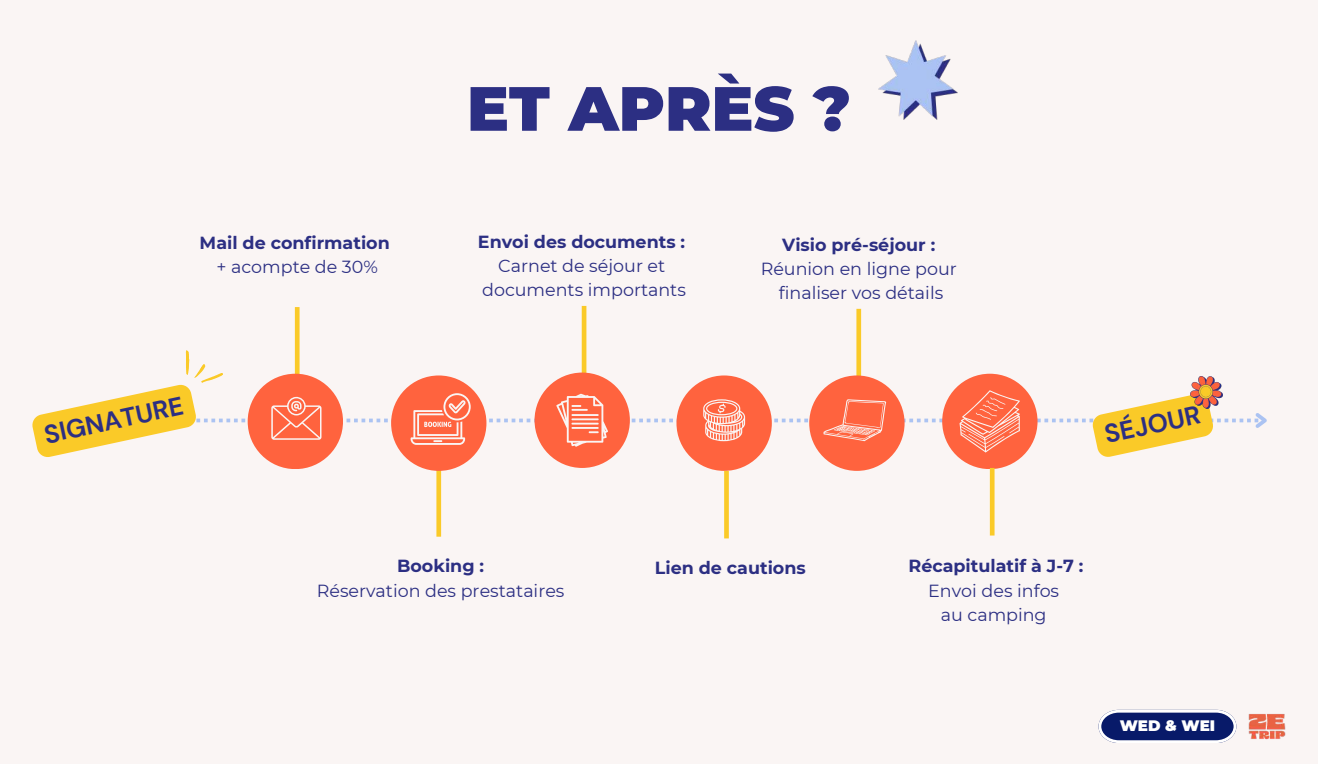
<style>
.page{position:relative;width:1318px;height:764px;background:#fff}
.page>*{position:absolute;margin:0;border:0;box-sizing:border-box;transform-origin:0 0}
.t1{font:900 62.38px "Montserrat";color:#2c2f83}
.t2{font:700 25.62px "DM Sans";color:#2c2f83}
.t3{font:17.5px/24.4px "Montserrat";color:#2c2f83;text-align:center}
.t4{font:700 17.5px "Montserrat";color:#2c2f83}
.t5{font:900 15.12px "Montserrat";color:#fff}
</style>
<div class="page">
<div style="left:0;top:0;width:1317px;height:763px;background:#faf5f4"></div>
<img style="left:1248px;top:714px;width:38px;height:26px">
<svg style="left:1098px;top:709px;width:138px;height:33px"></svg>
<img style="left:878px;top:41px;width:79px;height:78px">
<hr style="left:295px;top:307px;width:4px;height:67px;background:#faca28">
<div style="left:248px;top:373px;width:95px;height:96px;background:#ff633e;border-radius:50%"></div>
<div style="left:436px;top:469px;width:5px;height:67px;background:#faca28"></div>
<div style="left:391px;top:375px;width:95px;height:95px;background:#ff633e;border-radius:50%"></div>
<div style="left:581px;top:306px;width:5px;height:67px;background:#faca28"></div>
<div style="left:534px;top:372px;width:95px;height:95px;background:#ff633e;border-radius:50%"></div>
<div style="left:676px;top:375px;width:95px;height:95px;background:#ff633e;border-radius:50%"></div>
<svg style="left:724px;top:470px;width:4px;height:68px"></svg>
<div style="left:856px;top:308px;width:5px;height:68px;background:#faca28"></div>
<div style="left:809px;top:375px;width:95px;height:95px;background:#ff633e;border-radius:50%"></div>
<div style="left:942px;top:373px;width:95px;height:96px;background:#ff633e;border-radius:50%"></div>
<div style="left:989px;top:467px;width:5px;height:68px;background:#faca28"></div>
<svg style="left:32px;top:349px;width:1235px;height:110px"></svg>
<img style="left:1190px;top:376px;width:32px;height:32px">
<p class="t4" style="left:200px;top:232px;width:192px">Mail de confirmation</p>
<p class="t3" style="left:216px;top:254px;width:163px">+ acompte de 30%</p>
<h1 class="t1" style="left:467px;top:70px;width:385px">ET APRÈS ?</h1>
<p class="t4" style="left:478px;top:230px;width:209px">Envoi des documents :</p>
<p class="t3" style="left:482px;top:253px;width:205px">Carnet de séjour et documents importants</p>
<p class="t4" style="left:782px;top:233px;width:154px">Visio pré-séjour :</p>
<p class="t3" style="left:760px;top:256px;width:197px">Réunion en ligne pour finaliser vos détails</p>
<h2 class="t2" style="left:41px;top:418px;width:143px;rotate:-12deg">SIGNATURE</h2>
<h2 class="t2" style="left:1101px;top:418px;width:99px;rotate:-12deg">SÉJOUR</h2>
<p class="t4" style="left:397px;top:555px;width:88px">Booking :</p>
<p class="t3" style="left:317px;top:578px;width:249px">Réservation des prestataires</p>
<p class="t4" style="left:654px;top:557px;width:152px">Lien de cautions</p>
<p class="t4" style="left:908px;top:555px;width:176px">Récapitulatif à J-7 :</p>
<p class="t3" style="left:928px;top:578px;width:132px">Envoi des infos au camping</p>
<p class="t5" style="left:1119px;top:716px;width:97px">WED &amp; WEI</p>
</div>
